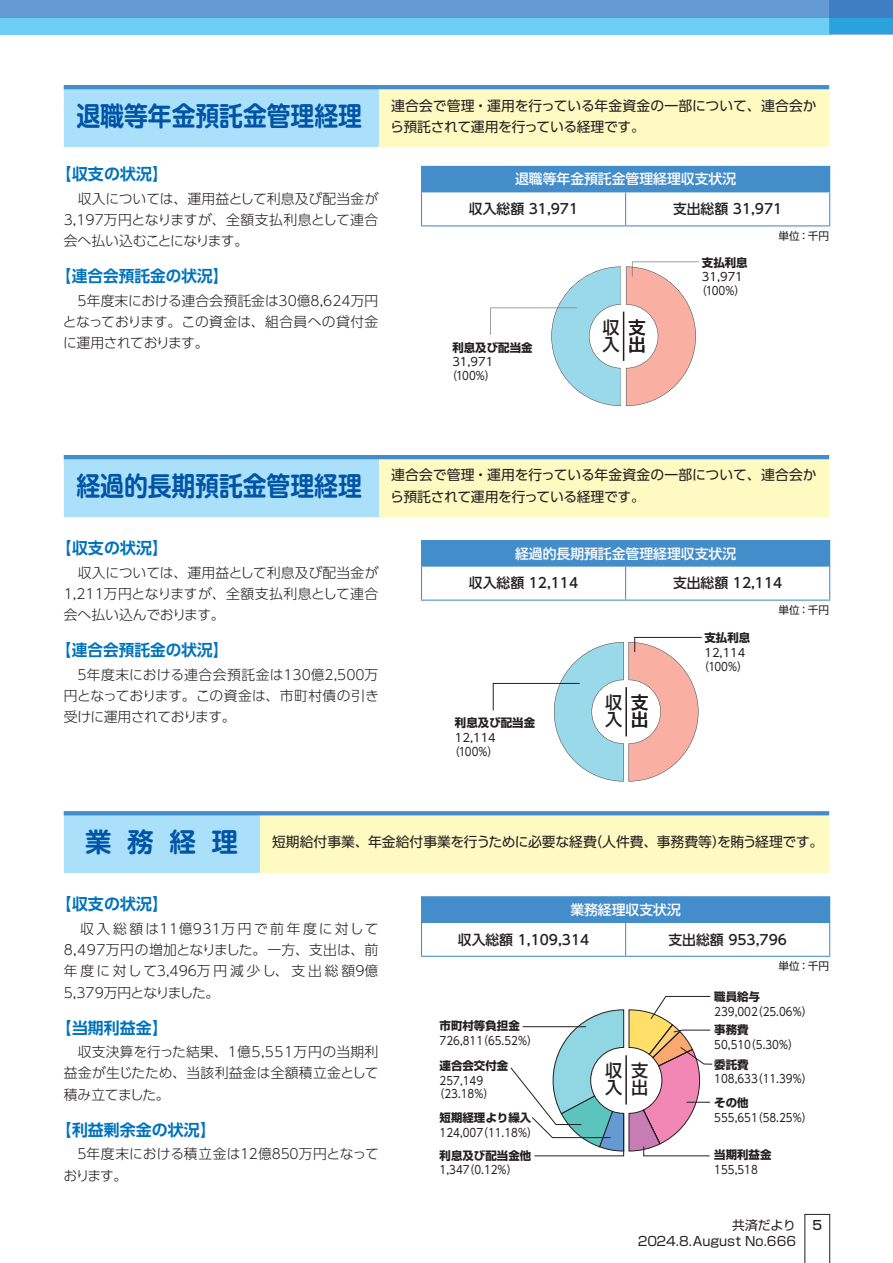
<style>
.page{position:relative;width:893px;height:1263px;background:#fff}
.page>*{position:absolute;margin:0;border:0;box-sizing:border-box;transform-origin:0 0}
.t1{font:700 26.55px "UD Shin M Go Pro De";letter-spacing:-.005em;color:#0154a6;scale:.9 1}
.t2{font:700 26.55px "UD Shin M Go Pro De";letter-spacing:-.005em;color:#0154a6}
.t3{font:500 17.25px/17.2px "Shin Go Pro";color:#231f20}
.t4{font:700 15.9px "UD Shin Go Pro De";color:#0072bc}
.t5{font:300 13.8px/21.3px "UD Shin Go Pro";color:#231f20;text-align:justify}
.t6{font:13.8px/21.3px "UD Shin Go Pro";letter-spacing:-.005em;color:#231f20}
.t7{font:500 13.8px "UD Shin Go Pro";color:#231f20}
.t8{font:500 13.8px "UD Shin Go Pro";color:#fff}
.t9{font:12.75px/15.9px "Shin Go Pro";color:#231f20;text-align:right}
.t10{font:500 12.75px "Shin Go Pro";color:#231f20}
.t11{font:11.4px/13.8px "UD Shin Go Pro";color:#231f20;text-align:center;scale:.9 1}
.t12{font:700 11.4px "Shin Go Pro";color:#231f20}
.t13{font:11.4px/13.8px "UD Shin Go Pro";color:#231f20;text-align:center}
.t14{font:10.65px "UD Shin Go Pro";color:#231f20}
</style>
<div class="page">
<div style="left:0;top:0;width:893px;height:34px;background:#6bcff6"></div>
<div style="left:0;top:0;width:893px;height:17px;background:#6599d1"></div>
<div style="left:829px;top:17px;width:64px;height:17px;background:#2aa2db"></div>
<div style="left:829px;top:0;width:64px;height:17px;background:#3d7fc2"></div>
<svg style="left:510px;top:996px;width:203px;height:160px"></svg>
<div style="left:421px;top:897px;width:409px;height:25px;background:#448dcb"></div>
<hr style="left:421px;top:896px;width:205px;height:1px;background:#448dcb">
<hr style="left:626px;top:896px;width:204px;height:1px;background:#448dcb">
<hr style="left:421px;top:922px;width:205px;height:1px;background:#448dcb">
<hr style="left:421px;top:923px;width:1px;height:33px;background:#448dcb">
<hr style="left:626px;top:922px;width:204px;height:1px;background:#448dcb">
<hr style="left:625px;top:923px;width:1px;height:33px;background:#448dcb">
<hr style="left:829px;top:923px;width:1px;height:33px;background:#448dcb">
<hr style="left:421px;top:956px;width:205px;height:1px;background:#448dcb">
<hr style="left:626px;top:956px;width:204px;height:1px;background:#448dcb">
<div style="left:421px;top:166px;width:409px;height:26px;background:#448dcb"></div>
<hr style="left:421px;top:192px;width:1px;height:33px;background:#448dcb">
<hr style="left:625px;top:192px;width:1px;height:33px;background:#448dcb">
<hr style="left:829px;top:192px;width:1px;height:33px;background:#448dcb">
<hr style="left:421px;top:225px;width:205px;height:1px;background:#448dcb">
<hr style="left:626px;top:225px;width:204px;height:1px;background:#448dcb">
<svg style="left:490px;top:262px;width:209px;height:144px"></svg>
<div style="left:421px;top:541px;width:409px;height:25px;background:#448dcb"></div>
<hr style="left:421px;top:540px;width:205px;height:1px;background:#448dcb">
<hr style="left:626px;top:540px;width:204px;height:1px;background:#448dcb">
<hr style="left:421px;top:566px;width:205px;height:1px;background:#448dcb">
<hr style="left:421px;top:567px;width:1px;height:33px;background:#448dcb">
<hr style="left:626px;top:566px;width:204px;height:1px;background:#448dcb">
<hr style="left:625px;top:567px;width:1px;height:33px;background:#448dcb">
<hr style="left:829px;top:567px;width:1px;height:33px;background:#448dcb">
<hr style="left:421px;top:600px;width:205px;height:1px;background:#448dcb">
<hr style="left:626px;top:600px;width:204px;height:1px;background:#448dcb">
<svg style="left:493px;top:637px;width:209px;height:144px"></svg>
<div style="left:64px;top:85px;width:765px;height:62px;background:#fffac1"></div>
<div style="left:64px;top:85px;width:314px;height:62px;background:#aae0f9"></div>
<hr style="left:64px;top:85px;width:765px;height:4px;background:#448dcb">
<div style="left:64px;top:455px;width:765px;height:62px;background:#fffac1"></div>
<div style="left:64px;top:455px;width:314px;height:62px;background:#aae0f9"></div>
<hr style="left:64px;top:455px;width:765px;height:4px;background:#448dcb">
<div style="left:64px;top:811px;width:765px;height:62px;background:#fffac1"></div>
<div style="left:64px;top:811px;width:195px;height:62px;background:#aae0f9"></div>
<svg style="left:64px;top:811px;width:765px;height:4px;background:#4a90cb"></svg>
<svg style="left:804px;top:1214px;width:26px;height:49px"></svg>
<h1 class="t1" style="left:76px;top:94px;width:319px">退職等年金預託金管理経理</h1>
<p class="t6" style="left:390px;top:94px;width:428px">連合会で管理・運用を行っている年金資金の一部について、連合会から預託されて運用を行っている経理です。</p>
<p class="t4" style="left:56px;top:161px;width:114px">【収支の状況】</p>
<p class="t5" style="left:64px;top:187px;width:316px">　収入については、運用益として利息及び配当金が3,197万円となりますが、全額支払利息として連合会へ払い込むことになります。</p>
<p class="t4" style="left:56px;top:263px;width:174px">【連合会預託金の状況】</p>
<p class="t5" style="left:63px;top:289px;width:317px">　5年度末における連合会預託金は30億8,624万円となっております。この資金は、組合員への貸付金に運用されております。</p>
<p class="t8" style="left:515px;top:168px;width:223px">退職等年金預託金管理経理収支状況</p>
<p class="t7" style="left:469px;top:198px;width:111px">収入総額 31,971</p>
<p class="t7" style="left:673px;top:198px;width:111px">支出総額 31,971</p>
<p class="t14" style="left:778px;top:227px;width:52px">単位：千円</p>
<p class="t12" style="left:452px;top:338px;width:82px">利息及び配当金</p>
<p class="t13" style="left:447px;top:355px;width:50px">31,971（100％）</p>
<p class="t3" style="left:602px;top:316px;width:18px">収入</p>
<p class="t3" style="left:628px;top:316px;width:18px">支出</p>
<p class="t12" style="left:702px;top:253px;width:47px">支払利息</p>
<p class="t13" style="left:696px;top:270px;width:50px">31,971（100％）</p>
<h1 class="t1" style="left:76px;top:464px;width:319px">経過的長期預託金管理経理</h1>
<p class="t6" style="left:390px;top:464px;width:428px">連合会で管理・運用を行っている年金資金の一部について、連合会から預託されて運用を行っている経理です。</p>
<p class="t4" style="left:56px;top:535px;width:114px">【収支の状況】</p>
<p class="t5" style="left:64px;top:561px;width:316px">　収入については、運用益として利息及び配当金が1,211万円となりますが、全額支払利息として連合会へ払い込んでおります。</p>
<p class="t4" style="left:56px;top:637px;width:174px">【連合会預託金の状況】</p>
<p class="t5" style="left:64px;top:663px;width:317px">　5年度末における連合会預託金は130億2,500万円となっております。この資金は、市町村債の引き受けに運用されております。</p>
<p class="t8" style="left:515px;top:542px;width:223px">経過的長期預託金管理経理収支状況</p>
<p class="t7" style="left:469px;top:572px;width:111px">収入総額 12,114</p>
<p class="t7" style="left:673px;top:572px;width:111px">支出総額 12,114</p>
<p class="t14" style="left:778px;top:602px;width:52px">単位：千円</p>
<p class="t12" style="left:455px;top:714px;width:82px">利息及び配当金</p>
<p class="t13" style="left:449px;top:730px;width:50px">12,114（100％）</p>
<p class="t3" style="left:605px;top:692px;width:18px">収入</p>
<p class="t3" style="left:631px;top:692px;width:18px">支出</p>
<p class="t12" style="left:704px;top:629px;width:47px">支払利息</p>
<p class="t13" style="left:699px;top:645px;width:50px">12,114（100％）</p>
<h1 class="t2" style="left:85px;top:820px;width:155px">業務経理</h1>
<p class="t6" style="left:272px;top:831px;width:553px">短期給付事業、年金給付事業を行うために必要な経費（人件費、事務費等）を賄う経理です。</p>
<p class="t4" style="left:56px;top:891px;width:114px">【収支の状況】</p>
<p class="t5" style="left:64px;top:917px;width:316px">　収入総額は11億931万円で前年度に対して8,497万円の増加となりました。一方、支出は、前年度に対して3,496万円減少し、支出総額9億5,379万円となりました。</p>
<p class="t4" style="left:56px;top:1014px;width:114px">【当期利益金】</p>
<p class="t5" style="left:64px;top:1041px;width:316px">　収支決算を行った結果、1億5,551万円の当期利益金が生じたため、当該利益金は全額積立金として積み立てました。</p>
<p class="t4" style="left:56px;top:1117px;width:162px">【利益剰余金の状況】</p>
<p class="t5" style="left:64px;top:1143px;width:317px">　5年度末における積立金は12億850万円となっております。</p>
<p class="t8" style="left:570px;top:898px;width:112px">業務経理収支状況</p>
<p class="t7" style="left:458px;top:928px;width:133px">収入総額 1,109,314</p>
<p class="t7" style="left:668px;top:928px;width:120px">支出総額 953,796</p>
<p class="t14" style="left:778px;top:958px;width:52px">単位：千円</p>
<p class="t12" style="left:440px;top:1017px;width:82px">市町村等負担金</p>
<p class="t11" style="left:440px;top:1033px;width:110px">726,811（65.52％）</p>
<p class="t12" style="left:440px;top:1057px;width:70px">連合会交付金</p>
<p class="t11" style="left:434px;top:1073px;width:68px">257,149（23.18％）</p>
<p class="t12" style="left:440px;top:1109px;width:93px">短期経理より繰入</p>
<p class="t11" style="left:440px;top:1125px;width:110px">124,007（11.18％）</p>
<p class="t12" style="left:440px;top:1146px;width:93px">利息及び配当金他</p>
<p class="t11" style="left:440px;top:1163px;width:87px">1,347（0.12％）</p>
<p class="t3" style="left:605px;top:1060px;width:18px">収入</p>
<p class="t3" style="left:631px;top:1060px;width:18px">支出</p>
<p class="t12" style="left:714px;top:988px;width:47px">職員給与</p>
<p class="t11" style="left:714px;top:1004px;width:110px">239,002（25.06％）</p>
<p class="t12" style="left:714px;top:1021px;width:36px">事務費</p>
<p class="t11" style="left:714px;top:1037px;width:95px">50,510（5.30％）</p>
<p class="t12" style="left:714px;top:1055px;width:36px">委託費</p>
<p class="t11" style="left:714px;top:1072px;width:110px">108,633（11.39％）</p>
<p class="t12" style="left:714px;top:1094px;width:36px">その他</p>
<p class="t11" style="left:714px;top:1110px;width:110px">555,651（58.25％）</p>
<p class="t12" style="left:714px;top:1146px;width:59px">当期利益金</p>
<p class="t11" style="left:714px;top:1162px;width:50px">155,518</p>
<p class="t9" style="left:638px;top:1215px;width:160px">共済だより<br>2024.8.August No.666</p>
<p class="t10" style="left:812px;top:1214px;width:11px">5</p>
</div>
